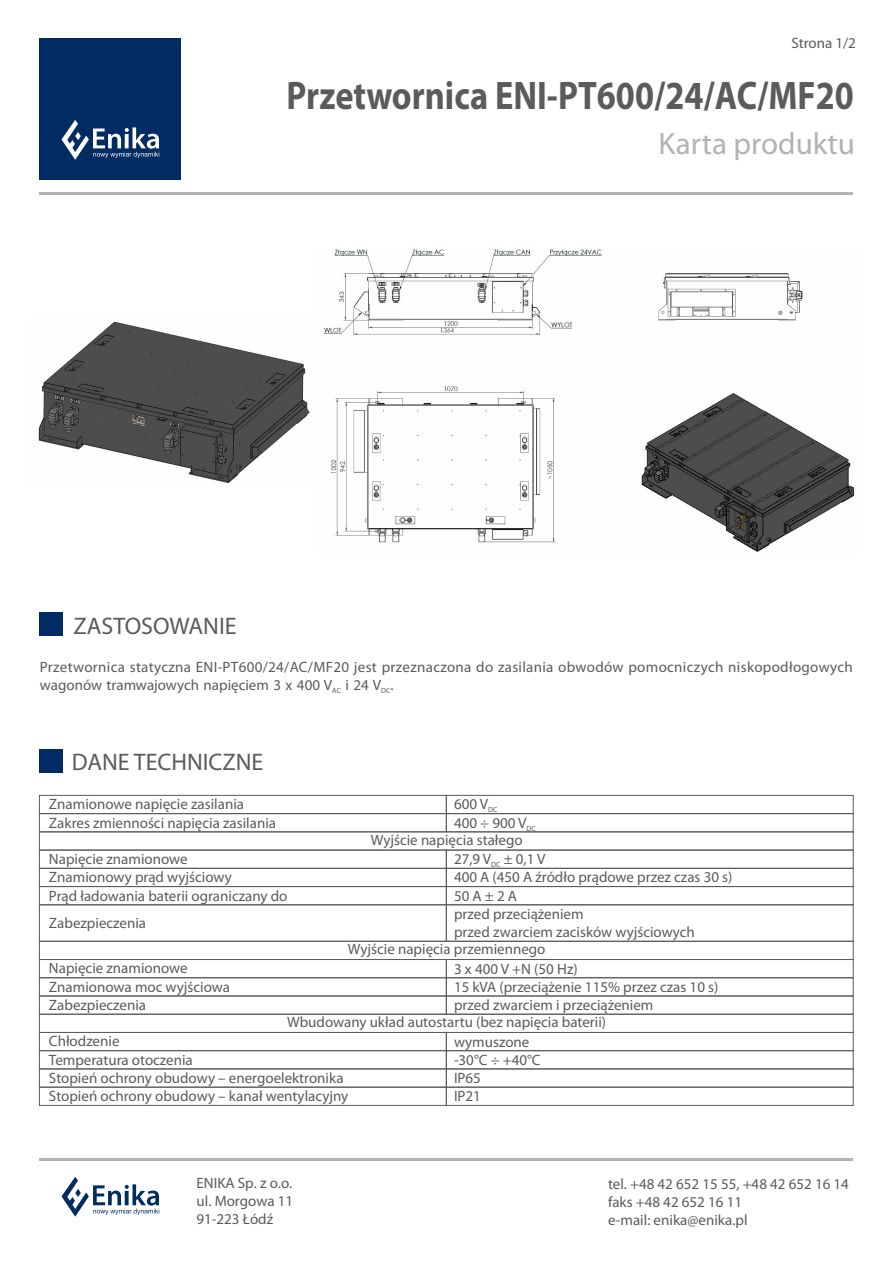
<style>
.page{position:relative;width:893px;height:1263px;background:#fff}
.page>*{position:absolute;margin:0;border:0;box-sizing:border-box;transform-origin:0 0}
.t1{font:700 40.05px "Myriad Pro";color:#5b5b5b;scale:.86 1}
.t2{font:31.05px "Myriad Pro";color:#b2b3b3}
.t3{font:24px "Myriad Pro";color:#5b5b5b}
.t4{font:15px/18.3px "Myriad Pro";color:#5b5b5b}
.t5{font:15px/18px "Myriad Pro";letter-spacing:.02em;color:#5b5b5b}
.t6{font:7.5px "Myriad Pro";color:#5b5b5b}
</style>
<div class="page">
<div style="left:40px;top:38px;width:141px;height:141px;background:#002c63"></div>
<svg style="left:62px;top:120px;width:98px;height:40px"></svg>
<hr style="left:40px;top:192px;width:813px;height:3px;background:#b2b3b3">
<div style="left:40px;top:612px;width:23px;height:23px;background:#002c63"></div>
<hr style="left:40px;top:1158px;width:813px;height:3px;background:#b2b3b3">
<svg style="left:62px;top:1177px;width:98px;height:40px"></svg>
<img style="left:322px;top:249px;width:533px;height:303px">
<img style="left:38px;top:321px;width:272px;height:162px">
<div style="left:39px;top:795px;width:408px;height:19px;border:1px solid #5b5b5b"></div>
<div style="left:40px;top:749px;width:23px;height:23px;background:#002c63"></div>
<div style="left:446px;top:795px;width:407px;height:19px;border:1px solid #5b5b5b"></div>
<div style="left:39px;top:813px;width:408px;height:19px;border:1px solid #5b5b5b"></div>
<div style="left:446px;top:813px;width:407px;height:19px;border:1px solid #5b5b5b"></div>
<div style="left:39px;top:850px;width:408px;height:18px;border:1px solid #5b5b5b"></div>
<div style="left:446px;top:850px;width:407px;height:18px;border:1px solid #5b5b5b"></div>
<div style="left:39px;top:868px;width:408px;height:19px;border:1px solid #5b5b5b"></div>
<div style="left:39px;top:886px;width:408px;height:19px;border:1px solid #5b5b5b"></div>
<div style="left:39px;top:832px;width:814px;height:18px;border:1px solid #5b5b5b"></div>
<div style="left:39px;top:941px;width:814px;height:19px;border:1px solid #5b5b5b"></div>
<div style="left:39px;top:977px;width:408px;height:19px;border:1px solid #5b5b5b"></div>
<div style="left:446px;top:977px;width:407px;height:19px;border:1px solid #5b5b5b"></div>
<div style="left:39px;top:996px;width:408px;height:18px;border:1px solid #5b5b5b"></div>
<div style="left:446px;top:868px;width:407px;height:19px;border:1px solid #5b5b5b"></div>
<div style="left:446px;top:996px;width:407px;height:18px;border:1px solid #5b5b5b"></div>
<div style="left:39px;top:1014px;width:814px;height:19px;border:1px solid #5b5b5b"></div>
<div style="left:39px;top:904px;width:408px;height:37px;border:1px solid #5b5b5b"></div>
<div style="left:446px;top:904px;width:407px;height:37px;border:1px solid #5b5b5b"></div>
<div style="left:39px;top:1032px;width:408px;height:19px;border:1px solid #5b5b5b"></div>
<div style="left:446px;top:1032px;width:407px;height:19px;border:1px solid #5b5b5b"></div>
<div style="left:39px;top:1050px;width:408px;height:19px;border:1px solid #5b5b5b"></div>
<div style="left:446px;top:1050px;width:407px;height:19px;border:1px solid #5b5b5b"></div>
<div style="left:39px;top:1069px;width:408px;height:18px;border:1px solid #5b5b5b"></div>
<div style="left:446px;top:1069px;width:407px;height:18px;border:1px solid #5b5b5b"></div>
<div style="left:39px;top:959px;width:408px;height:19px;border:1px solid #5b5b5b"></div>
<div style="left:446px;top:959px;width:407px;height:19px;border:1px solid #5b5b5b"></div>
<div style="left:39px;top:1087px;width:408px;height:18px;border:1px solid #5b5b5b"></div>
<div style="left:446px;top:1087px;width:407px;height:18px;border:1px solid #5b5b5b"></div>
<p class="t4" style="left:791px;top:35px;width:66px">Strona 1/2</p>
<h1 class="t1" style="left:287px;top:79px;width:661px">Przetwornica ENI-PT600/24/AC/MF20</h1>
<h2 class="t2" style="left:658px;top:130px;width:198px">Karta produktu</h2>
<h3 class="t3" style="left:74px;top:616px;width:164px">ZASTOSOWANIE</h3>
<p class="t5" style="left:40px;top:659px;width:814px">Przetwornica statyczna ENI-PT600/24/AC/MF20 jest przeznaczona do zasilania obwodów pomocniczych niskopodłogowych wagonów tramwajowych napięciem 3 x 400 V i 24 V .</p>
<p class="t6" style="left:332px;top:687px;width:10px">AC</p>
<p class="t6" style="left:381px;top:687px;width:11px">DC</p>
<h3 class="t3" style="left:72px;top:752px;width:193px">DANE TECHNICZNE</h3>
<p class="t4" style="left:49px;top:796px;width:229px">Znamionowe napięcie zasilania<br>Zakres zmienności napięcia zasilania</p>
<p class="t4" style="left:49px;top:851px;width:240px">Napięcie znamionowe<br>Znamionowy prąd wyjściowy<br>Prąd ładowania baterii ograniczany do</p>
<p class="t4" style="left:49px;top:915px;width:99px">Zabezpieczenia</p>
<p class="t4" style="left:49px;top:960px;width:183px">Napięcie znamionowe<br>Znamionowa moc wyjściowa<br>Zabezpieczenia</p>
<p class="t4" style="left:49px;top:1033px;width:301px">Chłodzenie<br>Temperatura otoczenia<br>Stopień ochrony obudowy – energoelektronika<br>Stopień ochrony obudowy – kanał wentylacyjny</p>
<p class="t4" style="left:454px;top:796px;width:83px">600 V<sub>DC<br></sub>400 ÷ 900 V<sub>DC</sub></p>
<p class="t4" style="left:454px;top:851px;width:93px">27,9 V ± 0,1 V</p>
<p class="t4" style="left:371px;top:832px;width:153px">Wyjście napięcia stałego</p>
<p class="t6" style="left:491px;top:861px;width:11px">DC</p>
<p class="t4" style="left:454px;top:869px;width:280px">400 A (450 A źródło prądowe przez czas 30 s)<br>50 A ± 2 A<br>przed przeciążeniem<br>przed zwarciem zacisków wyjściowych</p>
<p class="t4" style="left:454px;top:961px;width:266px">3 x 400 V +N (50 Hz)<br>15 kVA (przeciążenie 115% przez czas 10 s) przed zwarciem i przeciążeniem</p>
<p class="t4" style="left:454px;top:1034px;width:88px">wymuszone -30°C ÷ +40°C<br>IP65<br>IP21</p>
<p class="t4" style="left:348px;top:941px;width:199px">Wyjście napięcia przemiennego</p>
<p class="t4" style="left:287px;top:1014px;width:321px">Wbudowany układ autostartu (bez napięcia baterii)</p>
<p class="t4" style="left:197px;top:1174px;width:98px;line-height:17.7px;text-align:justify">ENIKA Sp. z o.o. ul. Morgowa 11<br>91-223 Łódź</p>
<p class="t4" style="left:608px;top:1176px;width:242px">tel. +48 42 652 15 55, +48 42 652 16 14 faks +48 42 652 16 11<br>e-mail: enika@enika.pl</p>
</div>
